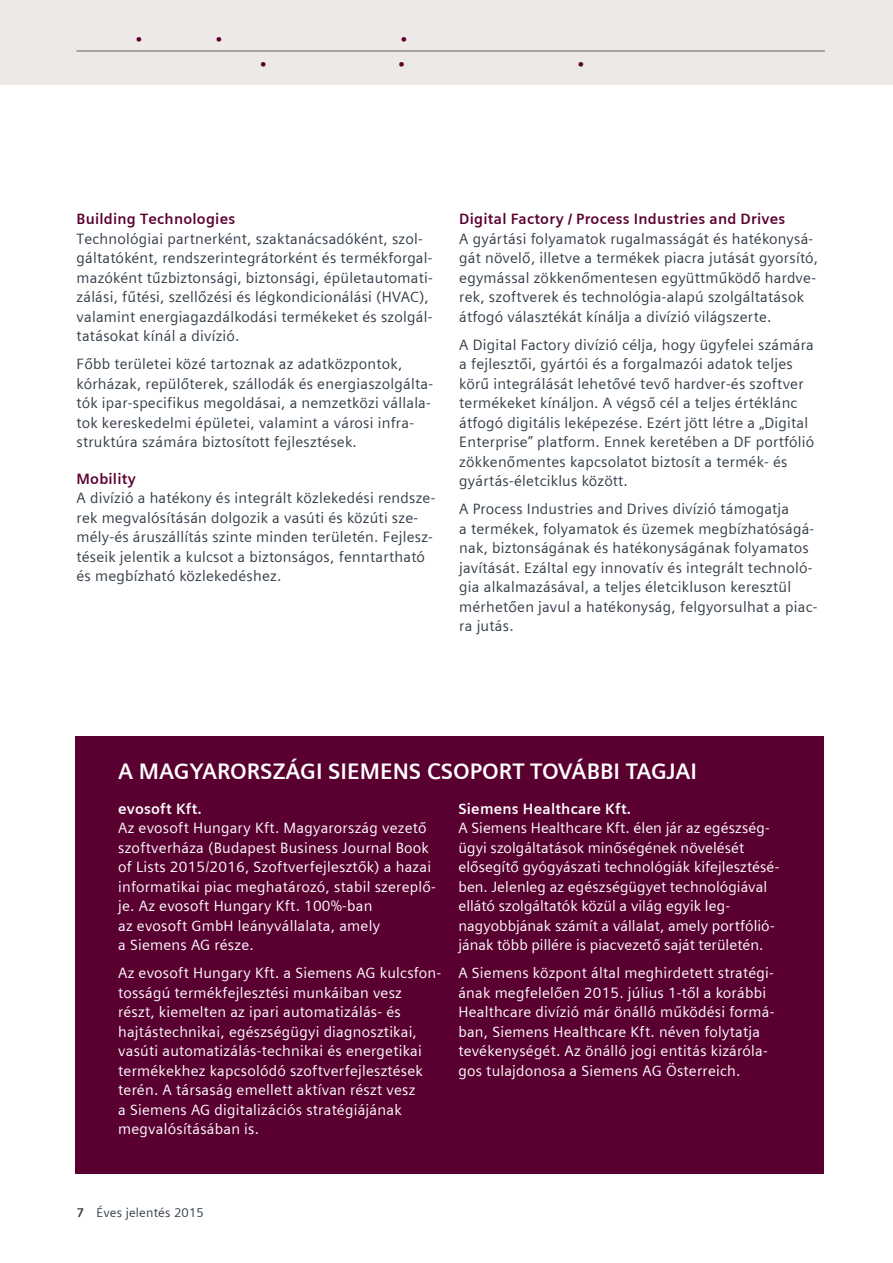
<style>
.page{position:relative;width:893px;height:1263px;background:#fff}
.page>*{position:absolute;margin:0;border:0;box-sizing:border-box;transform-origin:0 0}
._04__Body_text_headl{font:700 22.5px "Siemens Sans";color:#fff}
._04__Body_text__9pt{font:15px/19.5px "Siemens Sans";letter-spacing:.015em;color:#323c47}
.t1{font:15px/19.5px "Siemens Sans";letter-spacing:.015em;color:#fff}
._04__Body_text_headl-2{font:700 15px "Siemens Sans";letter-spacing:.015em;color:#5a0031}
.t2{font:12.75px "Siemens Sans";letter-spacing:.015em;color:#323c47}
.t3{font:300 12.75px "Helvetica";color:#5a0031}
.s1{font-weight:700}
</style>
<div class="page">
<div style="left:0;top:0;width:893px;height:85px;background:#ece9e7"></div>
<hr style="left:77px;top:51px;width:748px;height:1px;background:#6e5c54">
<div style="left:76px;top:736px;width:748px;height:438px;background:#5a0031"></div>
<p class="t3" style="left:136px;top:29px;width:8px">•</p>
<p class="t3" style="left:216px;top:29px;width:8px">•</p>
<p class="t3" style="left:401px;top:29px;width:8px">•</p>
<p class="t3" style="left:260px;top:53px;width:8px">•</p>
<p class="t3" style="left:398px;top:53px;width:8px">•</p>
<p class="t3" style="left:578px;top:53px;width:8px">•</p>
<p class="_04__Body_text_headl-2" style="left:77px;top:210px;width:160px">Building Technologies</p>
<p class="_04__Body_text__9pt" style="left:77px;top:229px;width:358px">Technológiai partnerként, szaktanácsadóként, szol&shy;gáltatóként, rendszerintegrátorként és termékforgal&shy;mazóként tűzbiztonsági, biztonsági, épületautomati&shy;zálási, fűtési, szellőzési és légkondicionálási (HVAC), valamint energiagazdálkodási termékeket és szolgál&shy;tatásokat kínál a divízió.</p>
<p class="_04__Body_text__9pt" style="left:77px;top:354px;width:358px">Főbb területei közé tartoznak az adatközpontok, kórházak, repülőterek, szállodák és energiaszolgálta&shy;tók ipar-specifikus megoldásai, a nemzetközi vállala&shy;tok kereskedelmi épületei, valamint a városi infra&shy;struktúra számára biztosított fejlesztések.</p>
<p class="_04__Body_text_headl-2" style="left:77px;top:470px;width:61px">Mobility</p>
<p class="_04__Body_text__9pt" style="left:77px;top:488px;width:360px">A divízió a hatékony és integrált közlekedési rendsze&shy;rek megvalósításán dolgozik a vasúti és közúti sze&shy;mély-és áruszállítás szinte minden területén. Fejlesz&shy;téseik jelentik a kulcsot a biztonságos, fenntartható és megbízható közlekedéshez.</p>
<p class="_04__Body_text_headl-2" style="left:459px;top:210px;width:328px">Digital Factory / Process Industries and Drives</p>
<p class="_04__Body_text__9pt" style="left:459px;top:229px;width:360px">A gyártási folyamatok rugalmasságát és hatékonysá&shy;gát növelő, illetve a termékek piacra jutását gyorsító, egymással zökkenőmentesen együttműködő hardve&shy;rek, szoftverek és technológia-alapú szolgáltatások átfogó választékát kínálja a divízió világszerte.</p>
<p class="_04__Body_text__9pt" style="left:459px;top:335px;width:357px">A Digital Factory divízió célja, hogy ügyfelei számára a fejlesztői, gyártói és a forgalmazói adatok teljes körű integrálását lehetővé tevő hardver-és szoftver termékeket kínáljon. A végső cél a teljes értéklánc átfogó digitális leképezése. Ezért jött létre a „Digital Enterprise” platform. Ennek keretében a DF portfólió zökkenőmentes kapcsolatot biztosít a termék- és gyártás-életciklus között.</p>
<p class="_04__Body_text__9pt" style="left:459px;top:499px;width:360px">A Process Industries and Drives divízió támogatja<br>a termékek, folyamatok és üzemek megbízhatóságá&shy;nak, biztonságának és hatékonyságának folyamatos javítását. Ezáltal egy innovatív és integrált technoló&shy;gia alkalmazásával, a teljes életcikluson keresztül mérhetően javul a hatékonyság, felgyorsulhat a piac&shy;ra jutás.</p>
<p class="_04__Body_text_headl" style="left:118px;top:758px;width:580px">A MAGYARORSZÁGI SIEMENS CSOPORT TOVÁBBI TAGJAI</p>
<p class="t1" style="left:118px;top:799px;width:319px"><span class="s1">evosoft Kft.<br></span>Az evosoft Hungary Kft. Magyarország vezető szoftverháza (Budapest Business Journal Book of Lists 2015/2016, Szoftverfejlesztők) a hazai informatikai piac meghatározó, stabil szereplő&shy;je. Az evosoft Hungary Kft. 100%-ban<br>az evosoft GmbH leányvállalata, amely<br>a Siemens AG része.</p>
<p class="t1" style="left:118px;top:963px;width:324px">Az evosoft Hungary Kft. a Siemens AG kulcsfon&shy;tosságú termékfejlesztési munkáiban vesz részt, kiemelten az ipari automatizálás- és hajtástechnikai, egészségügyi diagnosztikai, vasúti automatizálás-technikai és energetikai termékekhez kapcsolódó szoftverfejlesztések terén. A társaság emellett aktívan részt vesz<br>a Siemens AG digitalizációs stratégiájának megvalósításában is.</p>
<p class="t1" style="left:458px;top:799px;width:323px"><span class="s1">Siemens Healthcare Kft.<br></span>A Siemens Healthcare Kft. élen jár az egészség&shy;ügyi szolgáltatások minőségének növelését elősegítő gyógyászati technológiák kifejlesztésé&shy;ben. Jelenleg az egészségügyet technológiával ellátó szolgáltatók közül a világ egyik leg&shy;nagyobbjának számít a vállalat, amely portfólió-- jának több pillére is piacvezető saját területén.</p>
<p class="t1" style="left:458px;top:963px;width:318px">A Siemens központ által meghirdetett stratégi&shy;ának megfelelően 2015. július 1-től a korábbi Healthcare divízió már önálló működési formá&shy;ban, Siemens Healthcare Kft. néven folytatja tevékenységét. Az önálló jogi entitás kizáróla&shy;gos tulajdonosa a Siemens AG Österreich.</p>
<p class="t2" style="left:77px;top:1205px;width:129px"><span class="s1">7</span> Éves jelentés 2015</p>
</div>
